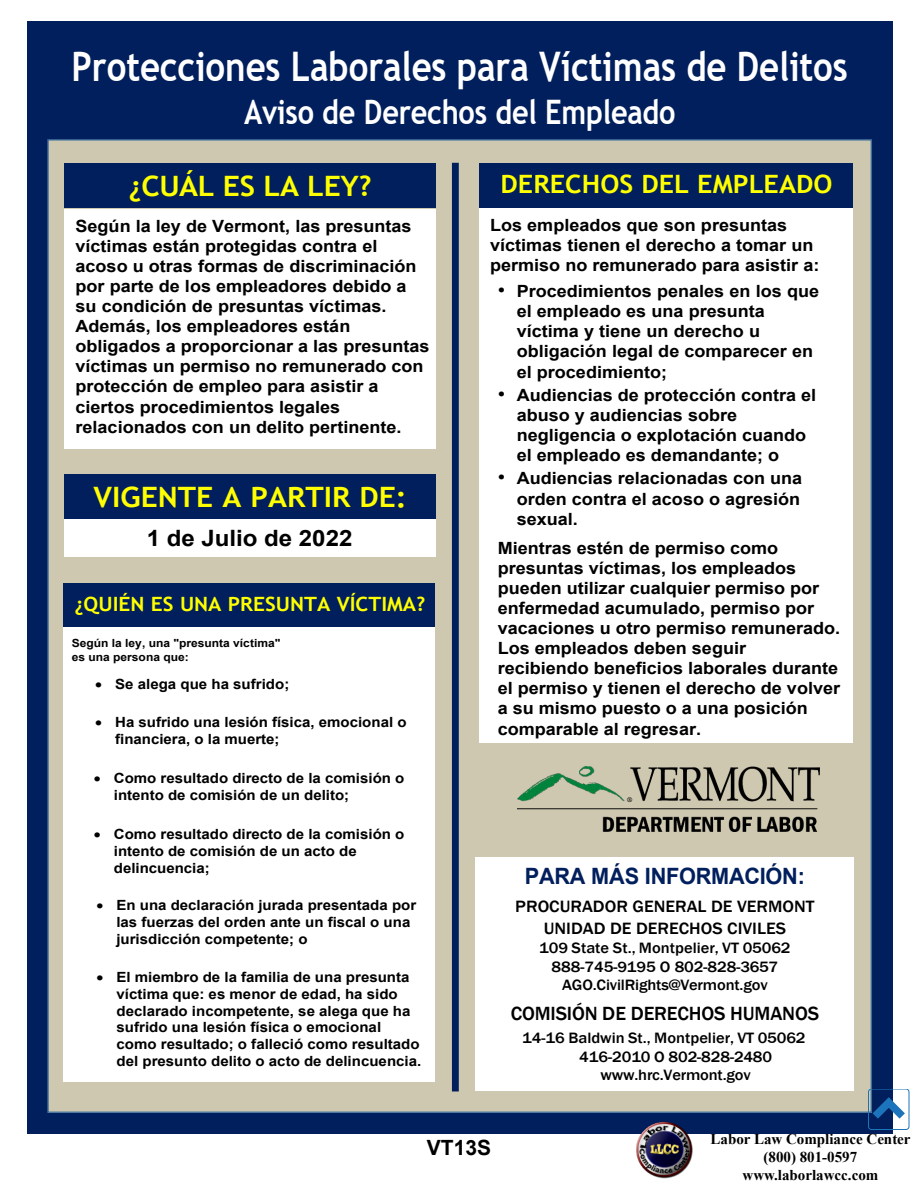
<style>
.page{position:relative;width:918px;height:1188px;background:#fff}
.page>*{position:absolute;margin:0;border:0;box-sizing:border-box;transform-origin:0 0}
.t1{font:700 40.8px "Trebuchet MS";letter-spacing:-.005em;color:#fff;scale:.86 1}
.t2{font:700 33.75px "Trebuchet MS";letter-spacing:-.01em;color:#fff;scale:.86 1}
.t3{font:700 28.05px "Trebuchet MS";color:#ff0;scale:1.07 1}
.t4{font:700 25.35px "Trebuchet MS";color:#ff0;scale:1.07 1}
.t5{font:700 22.5px "Arial";letter-spacing:-.01em;color:#001f5c}
.t6{font:700 22.5px "Arial";color:#000;scale:1.07 1}
.t7{font:700 21px "Arial";color:#000}
.t8{font:700 19.65px "Trebuchet MS";color:#ff0;scale:1.07 1}
.t9{font:500 19.65px "Franklin Gothic";letter-spacing:-.01em;color:#000}
.t10{font:700 16.8px/20.1px "Arial";color:#000;scale:1.07 1}
.t11{font:500 16.8px/21.9px "Franklin Gothic";color:#000;text-align:center;scale:1.07 1}
.t12{font:500 15.45px/18.6px "Franklin Gothic";color:#000;text-align:center;scale:1.07 1}
.t13{font:700 15px/18px "Times New Roman";color:#000;text-align:center}
.t14{font:700 14.1px/16.8px "Arial";color:#000;scale:1.07 1}
.t15{font:700 11.25px/13.5px "Arial";color:#000;scale:1.07 1}
.s1{font-weight:400;font-size:19.65px}
</style>
<div class="page">
<div style="left:27px;top:22px;width:865px;height:1112px;background:#001f5c"></div>
<div style="left:48px;top:140px;width:823px;height:972px;background:#cec8b1"></div>
<div style="left:453px;top:163px;width:5px;height:928px;background:#001f5c"></div>
<div style="left:452px;top:163px;width:7px;height:929px;border:1px solid #001f5c"></div>
<img style="left:517px;top:766px;width:303px;height:66px">
<div style="left:63px;top:627px;width:371px;height:455px;background:#fff"></div>
<div style="left:63px;top:584px;width:371px;height:43px;background:#001f5c"></div>
<div style="left:65px;top:519px;width:371px;height:38px;background:#fff"></div>
<div style="left:65px;top:474px;width:371px;height:45px;background:#001f5c"></div>
<div style="left:479px;top:209px;width:374px;height:534px;background:#fff"></div>
<div style="left:65px;top:210px;width:371px;height:239px;background:#fff"></div>
<div style="left:475px;top:858px;width:378px;height:233px;background:#fff"></div>
<div style="left:65px;top:164px;width:371px;height:44px;background:#001f5c"></div>
<div style="left:479px;top:164px;width:374px;height:44px;background:#001f5c"></div>
<img style="left:625px;top:1111px;width:77px;height:68px">
<div style="left:869px;top:1089px;width:40px;height:41px;border:1px solid #1c75bc;border-radius:3px"></div>
<svg style="left:869px;top:1092px;width:41px;height:35px"></svg>
<h1 class="t1" style="left:72px;top:41px;width:904px">Protecciones Laborales para Víctimas de Delitos</h1>
<h2 class="t2" style="left:244px;top:91px;width:503px">Aviso de Derechos del Empleado</h2>
<h3 class="t3" style="left:129px;top:168px;width:229px">¿CUÁL ES LA LEY?</h3>
<h3 class="t4" style="left:501px;top:169px;width:312px">DERECHOS DEL EMPLEADO</h3>
<p class="t10" style="left:76px;top:216px;width:332px">Según la ley de Vermont, las presuntas víctimas están protegidas contra el acoso u otras formas de discriminación por parte de los empleadores debido a su condición de presuntas víctimas.<br>Además, los empleadores están obligados a proporcionar a las presuntas víctimas un permiso no remunerado con protección de empleo para asistir a ciertos procedimientos legales relacionados con un delito pertinente.</p>
<h3 class="t3" style="left:94px;top:479px;width:294px">VIGENTE A PARTIR DE:</h3>
<h3 class="t6" style="left:147px;top:522px;width:194px">1 de Julio de 2022</h3>
<p class="t8" style="left:74px;top:592px;width:330px">¿QUIÉN ES UNA PRESUNTA VÍCTIMA?</p>
<p class="t15" style="left:72px;top:637px;width:197px">Según la ley, una "presunta víctima" es una persona que:</p>
<p class="t14" style="left:95px;top:675px;width:183px">• Se alega que ha sufrido;</p>
<p class="t14" style="left:115px;top:713px;width:274px;text-indent:-20px">• Ha sufrido una lesión física, emocional o financiera, o la muerte;</p>
<p class="t14" style="left:114px;top:770px;width:273px;text-indent:-20px">• Como resultado directo de la comisión o intento de comisión de un delito;</p>
<p class="t14" style="left:114px;top:826px;width:273px;text-indent:-20px">• Como resultado directo de la comisión o intento de comisión de un acto de delincuencia;</p>
<p class="t14" style="left:116px;top:897px;width:282px;text-indent:-20px">• En una declaración jurada presentada por las fuerzas del orden ante un fiscal o una jurisdicción competente; o</p>
<p class="t14" style="left:117px;top:969px;width:286px;text-indent:-20px">• El miembro de la familia de una presunta víctima que: es menor de edad, ha sido declarado incompetente, se alega que ha sufrido una lesión física o emocional como resultado; o falleció como resultado del presunto delito o acto de delincuencia.</p>
<p class="t10" style="left:490px;top:215px;width:309px">Los empleados que son presuntas víctimas tienen el derecho a tomar un permiso no remunerado para asistir a:</p>
<p class="t10" style="left:517px;top:281px;width:284px;text-indent:-19px"><span class="s1">•</span> Procedimientos penales en los que el empleado es una presunta víctima y tiene un derecho u obligación legal de comparecer en el procedimiento;</p>
<p class="t10" style="left:517px;top:385px;width:281px;text-indent:-19px"><span class="s1">•</span> Audiencias de protección contra el abuso y audiencias sobre negligencia o explotación cuando el empleado es demandante; o</p>
<p class="t10" style="left:517px;top:469px;width:268px;text-indent:-19px"><span class="s1">•</span> Audiencias relacionadas con una orden contra el acoso o agresión sexual.</p>
<p class="t10" style="left:498px;top:538px;width:322px">Mientras estén de permiso como presuntas víctimas, los empleados pueden utilizar cualquier permiso por enfermedad acumulado, permiso por vacaciones u otro permiso remunerado.<br>Los empleados deben seguir recibiendo beneficios laborales durante el permiso y tienen el derecho de volver a su mismo puesto o a una posición comparable al regresar.</p>
<h3 class="t5" style="left:525px;top:861px;width:282px">PARA MÁS INFORMACIÓN:</h3>
<p class="t11" style="left:515px;top:896px;width:281px">PROCURADOR GENERAL DE VERMONT<br>UNIDAD DE DERECHOS CIVILES</p>
<p class="t12" style="left:539px;top:939px;width:236px">109 State St., Montpelier, VT 05062<br>888-745-9195 O 802-828-3657<br>AGO.CivilRights@Vermont.gov</p>
<p class="t9" style="left:511px;top:1001px;width:310px">COMISIÓN DE DERECHOS HUMANOS</p>
<p class="t12" style="left:522px;top:1029px;width:266px">14-16 Baldwin St., Montpelier, VT 05062</p>
<p class="t12" style="left:579px;top:1047px;width:182px">416-2010 O 802-828-2480</p>
<p class="t12" style="left:601px;top:1066px;width:142px">www.hrc.Vermont.gov</p>
<p class="t7" style="left:427px;top:1133px;width:66px">VT13S</p>
<p class="t13" style="left:711px;top:1130px;width:202px">Labor Law Compliance Center (800) 801-0597 www.laborlawcc.com</p>
</div>
